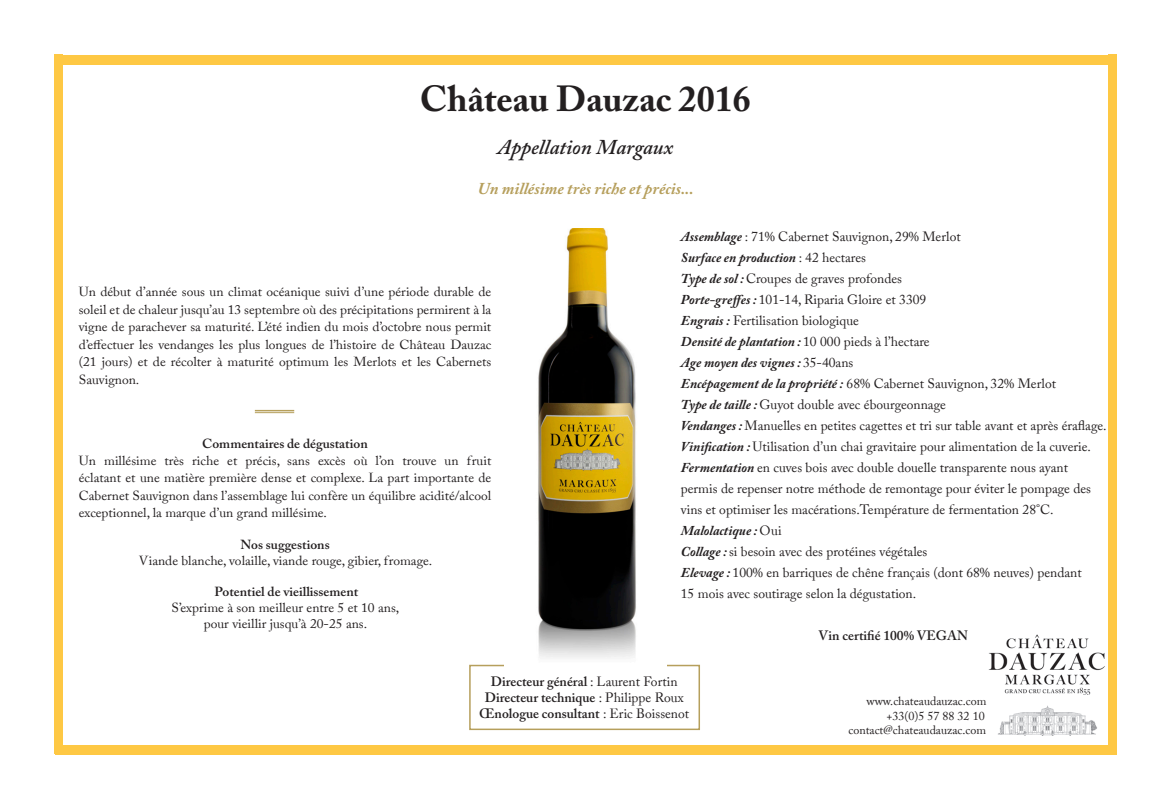
<style>
.page{position:relative;width:1171px;height:809px;background:#fff}
.page>*{position:absolute;margin:0;border:0;box-sizing:border-box;transform-origin:0 0}
.t1{font:700 36px "Adobe Caslon Pro";color:#231f20}
.t2{font:italic 600 21px "Adobe Caslon Pro";color:#231f20}
.t3{font:italic 700 16.5px "Adobe Caslon Pro";color:#b69f5c}
.t4{font:13.5px/21px "Adobe Caslon Pro";color:#231f20}
.t5{font:600 13.5px "Adobe Caslon Pro";color:#231f20}
.t6{font:italic 700 13.5px "Adobe Caslon Pro";color:#231f20}
.t7{font:13.05px/17.4px "Adobe Caslon Pro";color:#231f20;text-align:justify}
.t8{font:600 13.05px "Adobe Caslon Pro";color:#231f20}
.t9{font:12px "Adobe Caslon Pro";color:#231f20}
.s1{font-weight:700;font-style:italic}
.s2{font-weight:400;font-style:normal}
.s3{font-weight:400}
</style>
<div class="page">
<div style="left:469px;top:664px;width:230px;height:65px;border:2px solid #b69f5c"></div>
<img style="left:504px;top:228px;width:162px;height:439px">
<img style="left:988px;top:634px;width:117px;height:101px">
<div style="left:55px;top:55px;width:1060px;height:9px;background:#fec844"></div>
<div style="left:55px;top:744px;width:1060px;height:10px;background:#fec844"></div>
<div style="left:55px;top:55px;width:8px;height:698px;background:#fec844"></div>
<div style="left:1107px;top:55px;width:8px;height:698px;background:#fec844"></div>
<hr style="left:255px;top:409px;width:39px;height:2px;background:#b69f5c">
<hr style="left:255px;top:412px;width:39px;height:1px;background:#b69f5c">
<p class="t1" style="left:419px;top:77px;width:332px">Château Dauzac 2016</p>
<p class="t2" style="left:497px;top:134px;width:177px">Appellation Margaux</p>
<p class="t3" style="left:477px;top:179px;width:217px">Un millésime très riche et précis...</p>
<p class="t7" style="left:79px;top:283px;width:414px">Un début d’année sous un climat océanique suivi d’une période durable de soleil et de chaleur jusqu’au 13 septembre où des précipitations permirent à la vigne de parachever sa maturité. L’été indien du mois d’octobre nous permit d’effectuer les vendanges les plus longues de l’histoire de Château Dauzac (21 jours) et de récolter à maturité optimum les Merlots et les Cabernets Sauvignon.</p>
<p class="t8" style="left:202px;top:435px;width:167px">Commentaires de dégustation</p>
<p class="t7" style="left:79px;top:451px;width:414px">Un millésime très riche et précis, sans excès où l’on trouve un fruit éclatant et une matière première dense et complexe. La part importante de Cabernet Sauvignon dans l’assemblage lui confère un équilibre acidité/alcool exceptionnel, la marque d’un grand millésime.</p>
<p class="t8" style="left:240px;top:536px;width:91px">Nos suggestions</p>
<p class="t7" style="left:139px;top:551px;width:295px">Viande blanche, volaille, viande rouge, gibier, fromage.</p>
<p class="t8" style="left:214px;top:583px;width:145px">Potentiel de vieillissement</p>
<p class="t7" style="left:172px;top:598px;width:229px">S’exprime à son meilleur entre 5 et 10 ans,</p>
<p class="t7" style="left:204px;top:614px;width:165px">pour vieillir jusqu’à 20-25 ans.</p>
<p class="t4" style="left:680px;top:225px;width:281px"><span class="s1">Assemblage</span> : 71% Cabernet Sauvignon, 29% Merlot</p>
<p class="t6" style="left:680px;top:249px;width:186px">Surface en production <span class="s2">: 42 hectares</span></p>
<p class="t4" style="left:680px;top:267px;width:222px"><span class="s1">Type de sol :</span> Croupes de graves profondes</p>
<p class="t4" style="left:680px;top:288px;width:247px"><span class="s1">Porte-greffes :</span> 101-14, Riparia Gloire et 3309</p>
<p class="t4" style="left:680px;top:309px;width:179px"><span class="s1">Engrais :</span> Fertilisation biologique</p>
<p class="t6" style="left:680px;top:333px;width:250px">Densité de plantation : <span class="s2">10 000 pieds à l’hectare</span></p>
<p class="t6" style="left:680px;top:354px;width:174px">Age moyen des vignes : <span class="s2">35-40ans</span></p>
<p class="t4" style="left:680px;top:372px;width:376px"><span class="s1">Encépagement de la propriété :</span> 68% Cabernet Sauvignon, 32% Merlot</p>
<p class="t4" style="left:680px;top:393px;width:266px"><span class="s1">Type de taille :</span> Guyot double avec ébourgeonnage</p>
<p class="t4" style="left:680px;top:414px;width:427px"><span class="s1">Vendanges :</span> Manuelles en petites cagettes et tri sur table avant et après éraflage.</p>
<p class="t4" style="left:680px;top:435px;width:411px"><span class="s1">Vinification :</span> Utilisation d’un chai gravitaire pour alimentation de la cuverie.</p>
<p class="t4" style="left:680px;top:456px;width:411px"><span class="s1">Fermentation</span> en cuves bois avec double douelle transparente nous ayant permis de repenser notre méthode de remontage pour éviter le pompage des vins et optimiser les macérations.Température de fermentation 28°C.</p>
<p class="t6" style="left:680px;top:522px;width:102px">Malolactique : <span class="s2">Oui</span></p>
<p class="t4" style="left:680px;top:540px;width:248px"><span class="s1">Collage :</span> si besoin avec des protéines végétales</p>
<p class="t4" style="left:680px;top:561px;width:402px"><span class="s1">Elevage :</span> 100% en barriques de chêne français (dont 68% neuves) pendant<br>15 mois avec soutirage selon la dégustation.</p>
<p class="t5" style="left:818px;top:627px;width:151px">Vin certifié 100% VEGAN</p>
<p class="t5" style="left:490px;top:672px;width:188px">Directeur général <span class="s3">: Laurent Fortin</span></p>
<p class="t5" style="left:484px;top:688px;width:200px">Directeur technique <span class="s3">: Philippe Roux</span></p>
<p class="t5" style="left:479px;top:705px;width:211px">Œnologue consultant <span class="s3">: Eric Boissenot</span></p>
<p class="t9" style="left:866px;top:693px;width:121px">www.chateaudauzac.com</p>
<p class="t9" style="left:886px;top:708px;width:100px">+33(0)5 57 88 32 10</p>
<p class="t9" style="left:848px;top:722px;width:139px">contact@chateaudauzac.com</p>
</div>
